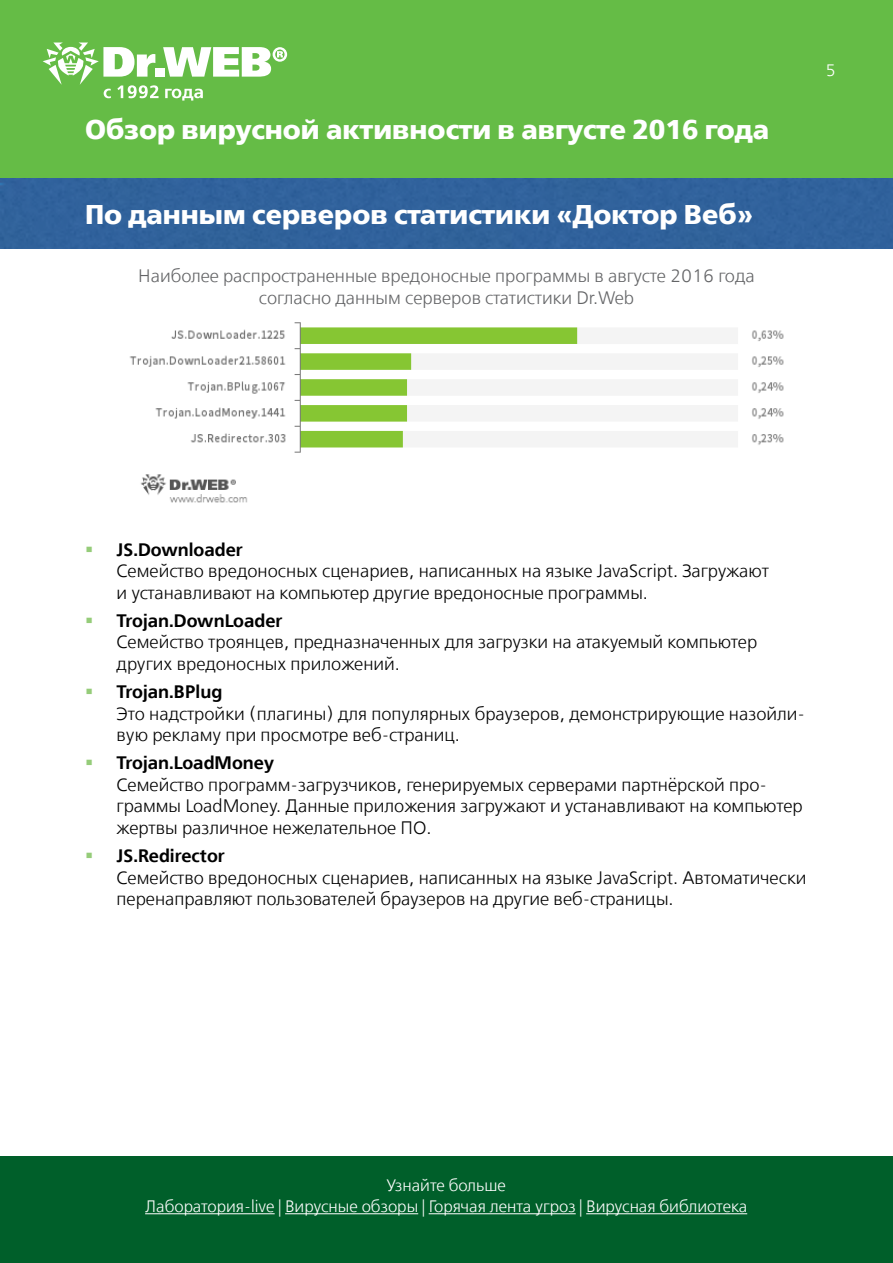
<style>
.page{position:relative;width:893px;height:1263px;background:#fff}
.page>*{position:absolute;margin:0;border:0;box-sizing:border-box;transform-origin:0 0}
.t1{font:27px "Free Set Bold C";color:#fff}
.t2{font:18px/21.6px "Free Set Light C";color:#000}
.t3{font:18px/21.6px "Free Set Light C";color:#636466;text-align:center}
.t4{font:18px "Free Set Demi Bold C";color:#000}
.t5{font:16.5px/21.6px "Free Set Light C";color:#fff;text-align:center}
.s1{color:#95cc79}
</style>
<div class="page">
<div style="left:0;top:0;width:893px;height:179px;background:#65bc46"></div>
<svg style="left:43px;top:43px;width:244px;height:58px"></svg>
<div style="left:0;top:179px;width:893px;height:70px;background:#30629c"></div>
<div style="left:0;top:1157px;width:893px;height:106px;background:#005f2a"></div>
<hr style="left:145px;top:1213px;width:130px;height:1px;background:#fff">
<hr style="left:285px;top:1213px;width:133px;height:1px;background:#fff">
<hr style="left:429px;top:1213px;width:147px;height:1px;background:#fff">
<hr style="left:586px;top:1213px;width:161px;height:1px;background:#fff">
<img style="left:129px;top:322px;width:655px;height:181px">
<h1 class="t1" style="left:85px;top:115px;width:685px">Обзор вирусной активности в августе 2016 года</h1>
<h1 class="t1" style="left:85px;top:200px;width:670px">По данным серверов статистики «Доктор Веб»</h1>
<p class="t3" style="left:138px;top:266px;width:618px">Наиболее распространенные вредоносные программы в августе 2016 года согласно данным серверов статистики Dr.Web</p>
<p class="t5" style="left:826px;top:61px;width:12px">5</p>
<p class="t4" style="left:85px;top:539px;width:159px"><span class="s1">▪</span> JS.Downloader</p>
<p class="t2" style="left:117px;top:561px;width:654px">Семейство вредоносных сценариев, написанных на языке JavaScript. Загружают и устанавливают на компьютер другие вредоносные программы.</p>
<p class="t4" style="left:85px;top:610px;width:199px"><span class="s1">▪</span> Trojan.DownLoader</p>
<p class="t2" style="left:117px;top:632px;width:642px">Семейство троянцев, предназначенных для загрузки на атакуемый компьютер других вредоносных приложений.</p>
<p class="t4" style="left:85px;top:681px;width:139px"><span class="s1">▪</span> Trojan.BPlug</p>
<p class="t2" style="left:117px;top:703px;width:690px">Это надстройки (плагины) для популярных браузеров, демонстрирующие назойли&shy;вую рекламу при просмотре веб-страниц.</p>
<p class="t4" style="left:85px;top:753px;width:190px"><span class="s1">▪</span> Trojan.LoadMoney</p>
<p class="t2" style="left:117px;top:774px;width:688px">Семейство программ-загрузчиков, генерируемых серверами партнёрской про&shy;граммы LoadMoney. Данные приложения загружают и устанавливают на компьютер жертвы различное нежелательное ПО.</p>
<p class="t4" style="left:85px;top:845px;width:141px"><span class="s1">▪</span> JS.Redirector</p>
<p class="t2" style="left:117px;top:867px;width:691px">Семейство вредоносных сценариев, написанных на языке JavaScript. Автоматически перенаправляют пользователей браузеров на другие веб-страницы.</p>
<p class="t5" style="left:145px;top:1175px;width:604px">Узнайте больше<br>Лаборатория-live | Вирусные обзоры | Горячая лента угроз | Вирусная библиотека</p>
</div>
